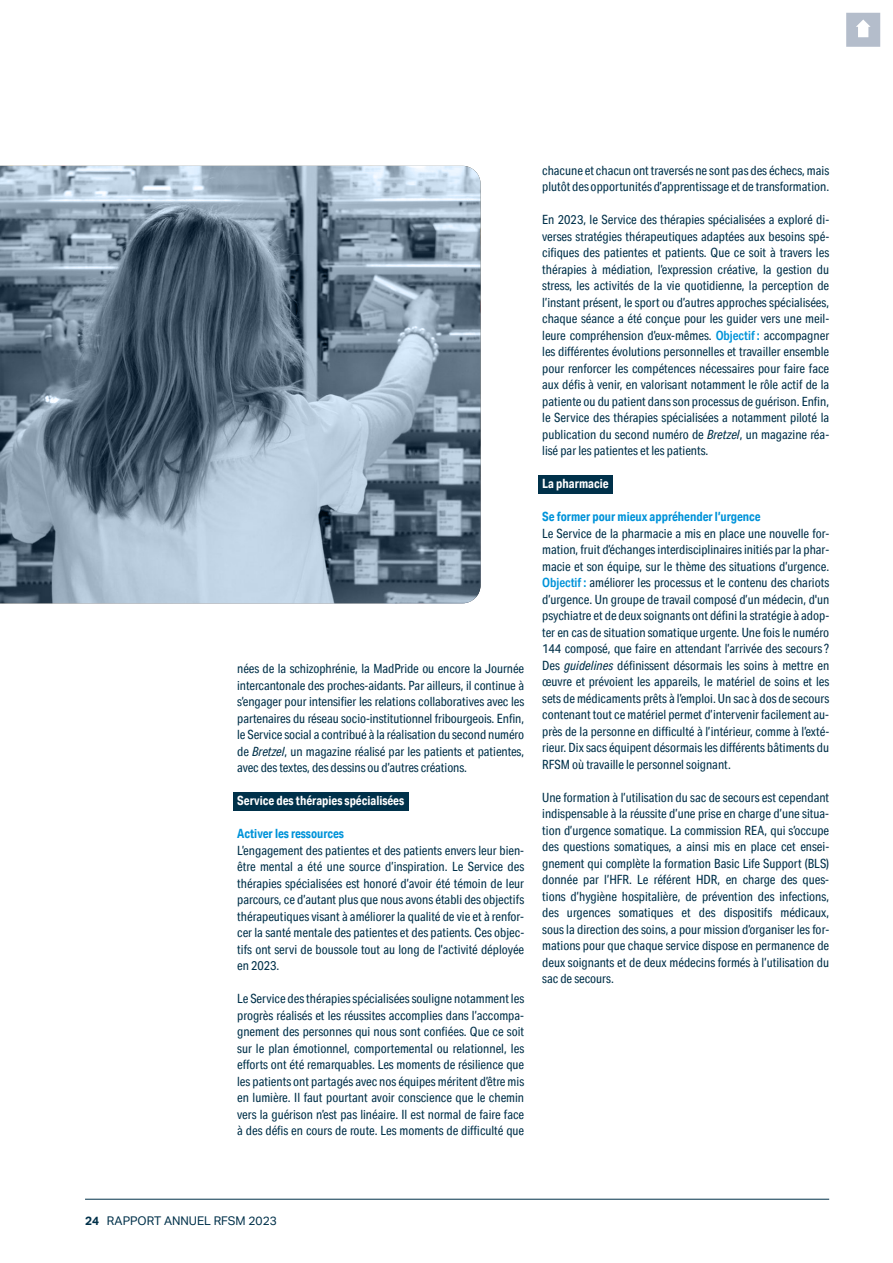
<style>
.page{position:relative;width:893px;height:1263px;background:#fff}
.page>*{position:absolute;margin:0;border:0;box-sizing:border-box;transform-origin:0 0}
.t1{font:12.75px/16.5px "Aktiv Grotesk Cd";color:#00314a;text-align:justify}
.t2{font:700 12.75px "Aktiv Grotesk Cd";color:#0093d9}
.t3{font:700 12.75px "Aktiv Grotesk Cd";color:#fff}
.t4{font:12px "Aktiv Grotesk";color:#00314a}
.s1{font-style:italic}
.s2{font-weight:600;color:#0093d9}
.s3{font-weight:700}
</style>
<div class="page">
<svg style="left:0;top:166px;width:481px;height:437px"></svg>
<hr style="left:85px;top:1199px;width:744px;height:1px;background:#00314a">
<div style="left:233px;top:792px;width:175px;height:19px;background:#00314a"></div>
<div style="left:538px;top:475px;width:75px;height:19px;background:#00314a"></div>
<svg style="left:846px;top:13px;width:34px;height:34px"></svg>
<p class="t1" style="left:237px;top:660px;width:289px">nées de la schizophrénie, la MadPride ou encore la Journée intercantonale des proches-aidants. Par ailleurs, il continue à s’engager pour intensifier les relations collaboratives avec les partenaires du réseau socio-institutionnel fribourgeois. Enfin, le Service social a contribué à la réalisation du second numéro de <span class="s1">Bretzel</span>, un magazine réalisé par les patients et patientes, avec des textes, des dessins ou d’autres créations.</p>
<p class="t3" style="left:237px;top:793px;width:169px">Service des thérapies spécialisées</p>
<p class="t2" style="left:237px;top:826px;width:108px">Activer les ressources</p>
<p class="t1" style="left:237px;top:842px;width:289px">L’engagement des patientes et des patients envers leur bien&shy;être mental a été une source d’inspiration. Le Service des thérapies spécialisées est honoré d’avoir été témoin de leur parcours, ce d’autant plus que nous avons établi des objectifs thérapeutiques visant à améliorer la qualité de vie et à renfor&shy;cer la santé mentale des patientes et des patients. Ces objec&shy;tifs ont servi de boussole tout au long de l’activité déployée en 2023.</p>
<p class="t1" style="left:237px;top:990px;width:288px">Le Service des thérapies spécialisées souligne notamment les progrès réalisés et les réussites accomplies dans l’accompa&shy;gnement des personnes qui nous sont confiées. Que ce soit sur le plan émotionnel, comportemental ou relationnel, les efforts ont été remarquables. Les moments de résilience que les patients ont partagés avec nos équipes méritent d’être mis en lumière. Il faut pourtant avoir conscience que le chemin vers la guérison n’est pas linéaire. Il est normal de faire face à des défis en cours de route. Les moments de difficulté que</p>
<p class="t1" style="left:542px;top:162px;width:289px">chacune et chacun ont traversés ne sont pas des échecs, mais plutôt des opportunités d’apprentissage et de transformation.</p>
<p class="t1" style="left:542px;top:212px;width:289px">En 2023, le Service des thérapies spécialisées a exploré di&shy;verses stratégies thérapeutiques adaptées aux besoins spé&shy;cifiques des patientes et patients. Que ce soit à travers les thérapies à médiation, l’expression créative, la gestion du stress, les activités de la vie quotidienne, la perception de l’instant présent, le sport ou d’autres approches spécialisées, chaque séance a été conçue pour les guider vers une meil&shy;leure compréhension d’eux-mêmes. <span class="s2">Objectif :</span> accompagner les différentes évolutions personnelles et travailler ensemble pour renforcer les compétences nécessaires pour faire face aux défis à venir, en valorisant notamment le rôle actif de la patiente ou du patient dans son processus de guérison. Enfin, le Service des thérapies spécialisées a notamment piloté la publication du second numéro de <span class="s1">Bretzel</span>, un magazine réa&shy;lisé par les patientes et les patients.</p>
<p class="t3" style="left:542px;top:476px;width:68px">La pharmacie</p>
<p class="t2" style="left:542px;top:509px;width:220px">Se former pour mieux appréhender l’urgence</p>
<p class="t1" style="left:542px;top:525px;width:289px">Le Service de la pharmacie a mis en place une nouvelle for&shy;mation, fruit d’échanges interdisciplinaires initiés par la phar&shy;macie et son équipe, sur le thème des situations d’urgence.<br><span class="s2">Objectif :</span> améliorer les processus et le contenu des chariots d’urgence. Un groupe de travail composé d’un médecin, d'un psychiatre et de deux soignants ont défini la stratégie à adop&shy;ter en cas de situation somatique urgente. Une fois le numéro 144 composé, que faire en attendant l’arrivée des secours ?<br>Des <span class="s1">guidelines</span> définissent désormais les soins à mettre en œuvre et prévoient les appareils, le matériel de soins et les sets de médicaments prêts à l’emploi. Un sac à dos de secours contenant tout ce matériel permet d’intervenir facilement au&shy;près de la personne en difficulté à l’intérieur, comme à l’exté&shy;rieur. Dix sacs équipent désormais les différents bâtiments du RFSM où travaille le personnel soignant.</p>
<p class="t1" style="left:542px;top:789px;width:289px">Une formation à l’utilisation du sac de secours est cependant indispensable à la réussite d’une prise en charge d’une situa&shy;tion d’urgence somatique. La commission REA, qui s’occupe des questions somatiques, a ainsi mis en place cet ensei&shy;gnement qui complète la formation Basic Life Support (BLS) donnée par l’HFR. Le référent HDR, en charge des ques&shy;tions d’hygiène hospitalière, de prévention des infections, des urgences somatiques et des dispositifs médicaux, sous la direction des soins, a pour mission d’organiser les for&shy;mations pour que chaque service dispose en permanence de deux soignants et de deux médecins formés à l’utilisation du sac de secours.</p>
<p class="t4" style="left:85px;top:1214px;width:193px"><span class="s3">24</span> RAPPORT ANNUEL RFSM 2023</p>
</div>
